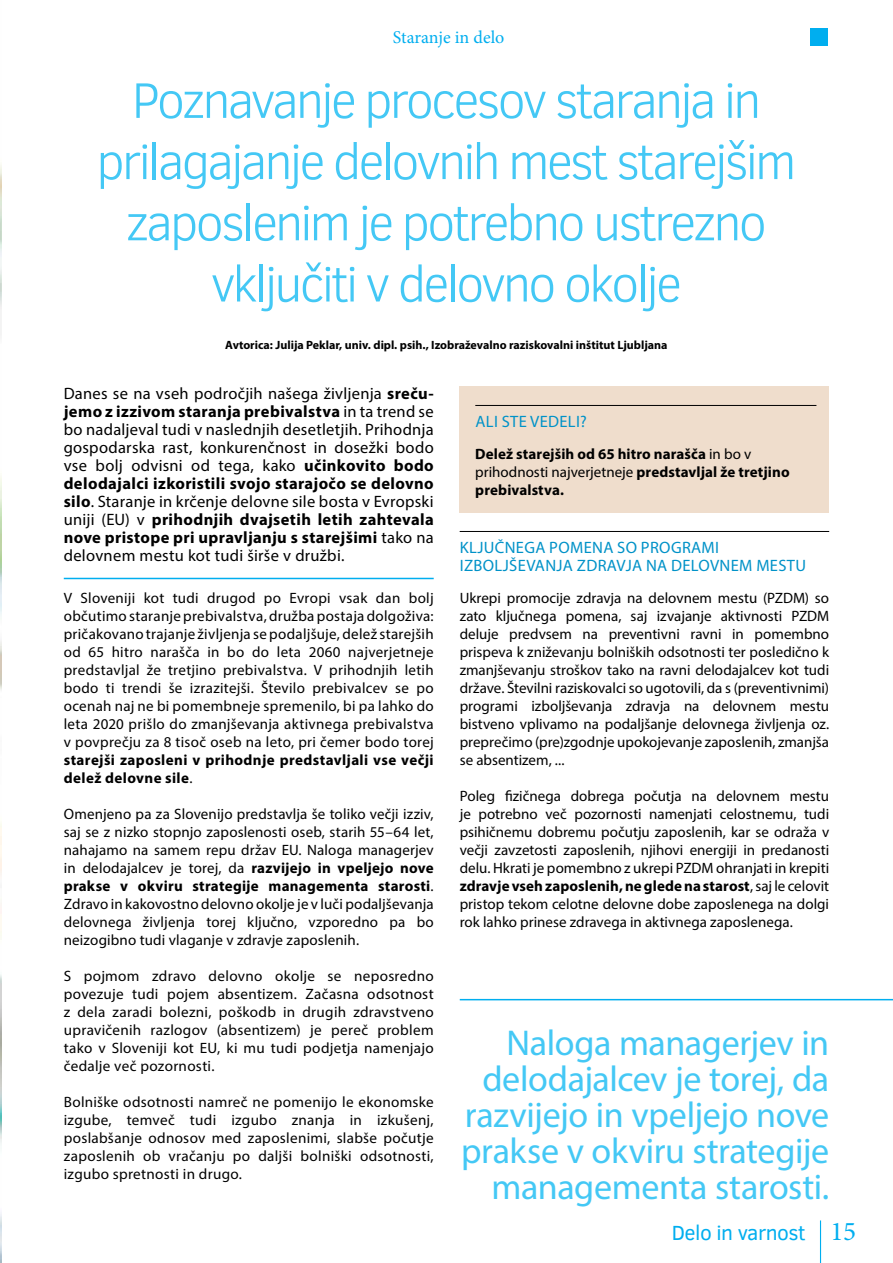
<style>
.page{position:relative;width:893px;height:1263px;background:#fff}
.page>*{position:absolute;margin:0;border:0;box-sizing:border-box;transform-origin:0 0}
.t1{font:300 51px/61.2px "Clear Sans";letter-spacing:-.06em;color:#44c8f5;text-align:center}
.t2{font:36px/36px "Myriad Pro";letter-spacing:-.01em;color:#44c8f5;text-align:right}
.t3{font:21px "Clear Sans";letter-spacing:-.025em;color:#00aeef}
.t4{font:18px "Minion Pro";color:#00aeef}
.t5{font:16.5px/18px "Myriad Pro";letter-spacing:.02em;color:#000;text-align:justify}
.t6{font:16.5px "Myriad Pro";color:#0092c8}
.t7{font:15px/18px "Myriad Pro";letter-spacing:.015em;color:#000;text-align:justify}
.t8{font:700 15px/18px "Myriad Pro";letter-spacing:.005em;color:#000}
.t9{font:700 15px/18px "Myriad Pro";letter-spacing:.025em;color:#000}
.t10{font:700 12px "Myriad Pro";color:#000}
.s1{font-weight:700}
.s2{font-weight:400}
.s3{font-family:"Minion Pro";font-size:27px}
</style>
<div class="page">
<hr style="left:820px;top:1220px;width:1px;height:43px;background:#00aeef">
<div style="left:810px;top:29px;width:17px;height:17px;background:#00aeef"></div>
<img style="left:0;top:164px;width:1px;height:1099px">
<hr style="left:64px;top:578px;width:370px;height:1px;background:#00aeef">
<hr style="left:460px;top:531px;width:369px;height:1px;background:#000">
<div style="left:459px;top:387px;width:370px;height:126px;background:#efddcc"></div>
<hr style="left:475px;top:405px;width:341px;height:1px;background:#000">
<hr style="left:460px;top:999px;width:433px;height:1px;background:#00aeef">
<p class="t4" style="left:393px;top:25px;width:113px">Staranje in delo</p>
<h1 class="t1" style="left:96px;top:69px;width:702px">Poznavanje procesov staranja in prilagajanje delovnih mest starejšim zaposlenim je potrebno ustrezno vključiti v delovno okolje</h1>
<p class="t10" style="left:225px;top:337px;width:444px">Avtorica: Julija Peklar, univ. dipl. psih., Izobraževalno raziskovalni inštitut Ljubljana</p>
<p class="t5" style="left:64px;top:384px;width:371px">Danes se na vseh področjih našega življenja <span class="s1">sreču&shy;jemo z izzivom staranja prebivalstva</span> in ta trend se bo nadaljeval tudi v naslednjih desetletjih. Prihodnja gospodarska rast, konkurenčnost in dosežki bodo vse bolj odvisni od tega, kako <span class="s1">učinkovito bodo delodajalci izkoristili svojo starajočo se delovno silo</span>. Staranje in krčenje delovne sile bosta v Evropski uniji (EU) v <span class="s1">prihodnjih dvajsetih letih zahtevala nove pristope pri upravljanju s starejšimi</span> tako na delovnem mestu kot tudi širše v družbi.</p>
<p class="t7" style="left:64px;top:589px;width:371px">V Sloveniji kot tudi drugod po Evropi vsak dan bolj občutimo staranje prebivalstva, družba postaja dolgoživa: pričakovano trajanje življenja se podaljšuje, delež starejših od 65 hitro narašča in bo do leta 2060 najverjetneje predstavljal že tretjino prebivalstva. V prihodnjih letih bodo ti trendi še izrazitejši. Število prebivalcev se po ocenah naj ne bi pomembneje spremenilo, bi pa lahko do leta 2020 prišlo do zmanjševanja aktivnega prebivalstva v povprečju za 8 tisoč oseb na leto, pri čemer bodo torej</p>
<p class="t9" style="left:64px;top:750px;width:371px">starejši zaposleni v prihodnje predstavljali vse večji delež delovne sile<span class="s2">.</span></p>
<p class="t7" style="left:64px;top:805px;width:371px">Omenjeno pa za Slovenijo predstavlja še toliko večji izziv, saj se z nizko stopnjo zaposlenosti oseb, starih 55–64 let, nahajamo na samem repu držav EU. Naloga managerjev in delodajalcev je torej, da <span class="s1">razvijejo in vpeljejo nove prakse v okviru strategije managementa starosti</span>.<br>Zdravo in kakovostno delovno okolje je v luči podaljševanja delovnega življenja torej ključno, vzporedno pa bo neizogibno tudi vlaganje v zdravje zaposlenih.</p>
<p class="t7" style="left:64px;top:967px;width:371px">S pojmom zdravo delovno okolje se neposredno povezuje tudi pojem absentizem. Začasna odsotnost z dela zaradi bolezni, poškodb in drugih zdravstveno upravičenih razlogov (absentizem) je pereč problem tako v Sloveniji kot EU, ki mu tudi podjetja namenjajo čedalje več pozornosti.</p>
<p class="t7" style="left:64px;top:1093px;width:371px">Bolniške odsotnosti namreč ne pomenijo le ekonomske izgube, temveč tudi izgubo znanja in izkušenj, poslabšanje odnosov med zaposlenimi, slabše počutje zaposlenih ob vračanju po daljši bolniški odsotnosti, izgubo spretnosti in drugo.</p>
<p class="t6" style="left:475px;top:412px;width:64px">Aliste vedeli</p>
<p class="t6" style="left:580px;top:412px;width:8px">?</p>
<p class="t8" style="left:475px;top:444px;width:316px">Delež starejših od 65 hitro narašča <span class="s2">in bo v prihodnosti najverjetneje</span> predstavljal že tretjino prebivalstva.</p>
<p class="t6" style="left:460px;top:538px;width:20px">Ključnega</p>
<p class="t6" style="left:549px;top:538px;width:12px">pomena</p>
<p class="t6" style="left:617px;top:538px;width:35px">so programi</p>
<p class="t6" style="left:460px;top:556px;width:10px">izboljševanja</p>
<p class="t6" style="left:577px;top:556px;width:11px">zdravja</p>
<p class="t6" style="left:646px;top:556px;width:37px">na delovnem</p>
<p class="t6" style="left:756px;top:556px;width:11px">mestu</p>
<p class="t7" style="left:460px;top:589px;width:371px">Ukrepi promocije zdravja na delovnem mestu (PZDM) so zato ključnega pomena, saj izvajanje aktivnosti PZDM deluje predvsem na preventivni ravni in pomembno prispeva k zniževanju bolniških odsotnosti ter posledično k zmanjševanju stroškov tako na ravni delodajalcev kot tudi države. Številni raziskovalci so ugotovili, da s (preventivnimi) programi izboljševanja zdravja na delovnem mestu bistveno vplivamo na podaljšanje delovnega življenja oz. preprečimo (pre)zgodnje upokojevanje zaposlenih, zmanjša se absentizem, ...</p>
<p class="t7" style="left:460px;top:787px;width:371px">Poleg fizičnega dobrega počutja na delovnem mestu je potrebno več pozornosti namenjati celostnemu, tudi psihičnemu dobremu počutju zaposlenih, kar se odraža v večji zavzetosti zaposlenih, njihovi energiji in predanosti delu. Hkrati je pomembno z ukrepi PZDM ohranjati in krepiti <span class="s1">zdravje vseh zaposlenih, ne glede na starost</span>, saj le celovit pristop tekom celotne delovne dobe zaposlenega na dolgi rok lahko prinese zdravega in aktivnega zaposlenega.</p>
<h2 class="t2" style="left:461px;top:1024px;width:370px">Naloga managerjev in delodajalcev je torej, da razvijejo in vpeljejo nove prakse v okviru strategije managementa starosti.</h2>
<h3 class="t3" style="left:672px;top:1219px;width:186px">Delo in varnost <span class="s3">15</span></h3>
</div>
